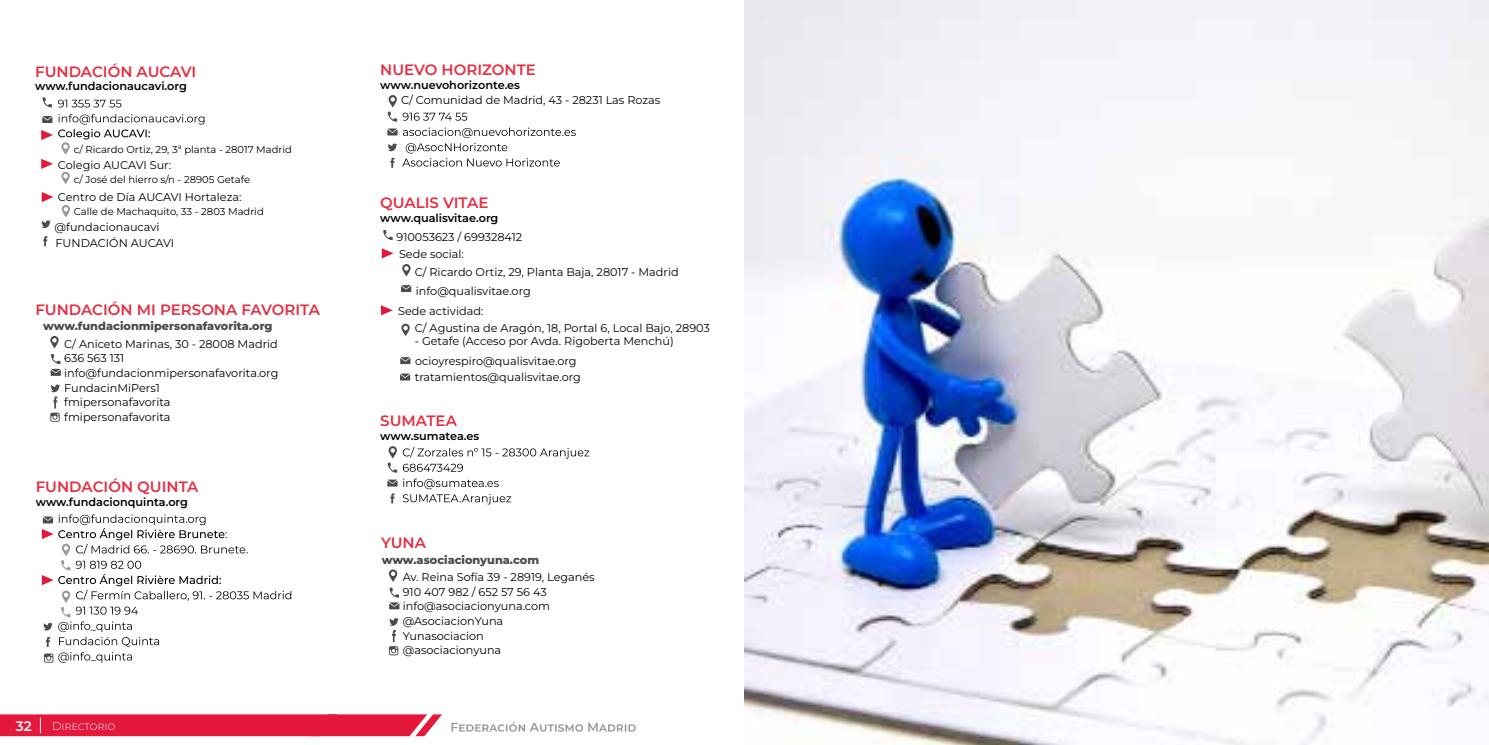
<style>
.page{position:relative;width:1489px;height:745px;background:#fff}
.page>*{position:absolute;margin:0;border:0;box-sizing:border-box;transform-origin:0 0}
.t1{font:600 15px "Montserrat";color:#e53044}
.t2{font:600 15px "Montserrat";color:#e33044}
.t3{font:600 13.75px "Montserrat";color:#f6f6f6}
.t4{font:11.25px/14.6px "Montserrat";color:#000}
.t5{font:600 11.25px "Montserrat";color:#000}
.t6{font:800 11.25px "Montserrat";color:#4b4b4d}
.t7{font:10px "Montserrat";color:#000}
</style>
<div class="page">
<svg style="left:451px;top:721px;width:184px;height:10px"></svg>
<img style="left:744px;top:0;width:744px;height:744px">
<svg style="left:387px;top:127px;width:189px;height:41px"></svg>
<svg style="left:388px;top:95px;width:79px;height:26px"></svg>
<svg style="left:388px;top:446px;width:9px;height:26px"></svg>
<svg style="left:390px;top:493px;width:4px;height:10px"></svg>
<svg style="left:387px;top:479px;width:10px;height:7px"></svg>
<svg style="left:403px;top:478px;width:108px;height:26px"></svg>
<svg style="left:403px;top:446px;width:186px;height:25px"></svg>
<svg style="left:389px;top:569px;width:8px;height:12px"></svg>
<svg style="left:389px;top:587px;width:10px;height:22px"></svg>
<svg style="left:0;top:714px;width:442px;height:21px"></svg>
<svg style="left:402px;top:264px;width:8px;height:12px"></svg>
<svg style="left:383px;top:230px;width:9px;height:10px"></svg>
<svg style="left:401px;top:285px;width:10px;height:7px"></svg>
<svg style="left:382px;top:248px;width:11px;height:10px"></svg>
<svg style="left:401px;top:323px;width:9px;height:13px"></svg>
<svg style="left:400px;top:357px;width:10px;height:7px"></svg>
<svg style="left:381px;top:305px;width:11px;height:10px"></svg>
<svg style="left:400px;top:373px;width:10px;height:7px"></svg>
<svg style="left:389px;top:618px;width:9px;height:37px"></svg>
<svg style="left:43px;top:97px;width:9px;height:10px"></svg>
<svg style="left:43px;top:236px;width:4px;height:10px"></svg>
<svg style="left:41px;top:220px;width:10px;height:8px"></svg>
<svg style="left:41px;top:114px;width:163px;height:70px"></svg>
<svg style="left:58px;top:100px;width:63px;height:7px"></svg>
<svg style="left:42px;top:192px;width:11px;height:10px"></svg>
<svg style="left:62px;top:205px;width:8px;height:12px"></svg>
<svg style="left:42px;top:514px;width:249px;height:148px"></svg>
<svg style="left:50px;top:336px;width:9px;height:12px"></svg>
<svg style="left:51px;top:354px;width:10px;height:21px"></svg>
<svg style="left:50px;top:384px;width:10px;height:37px"></svg>
<h1 class="t1" style="left:35px;top:61px;width:163px">FUNDACIÓN AUCAVI</h1>
<p class="t5" style="left:35px;top:78px;width:153px">www.fundacionaucavi.org</p>
<p class="t7" style="left:74px;top:142px;width:219px">c/ Ricardo Ortiz, 29, 3ª planta - 28017 Madrid</p>
<p class="t4" style="left:58px;top:157px;width:115px">Colegio AUCAVI Sur:</p>
<p class="t4" style="left:58px;top:189px;width:185px">Centro de Día AUCAVI Hortaleza:</p>
<p class="t7" style="left:74px;top:173px;width:178px">c/ José del hierro s/n - 28905 Getafe</p>
<p class="t7" style="left:74px;top:204px;width:191px">Calle de Machaquito, 33 - 2803 Madrid</p>
<p class="t4" style="left:55px;top:219px;width:121px;line-height:15.2px">@fundacionaucavi<br>FUNDACIÓN AUCAVI</p>
<h1 class="t2" style="left:35px;top:299px;width:286px">FUNDACIÓN MI PERSONA FAVORITA</h1>
<p class="t6" style="left:43px;top:318px;width:231px">www.fundacionmipersonafavorita.org</p>
<p class="t4" style="left:64px;top:336px;width:216px">C/ Aniceto Marinas, 30 - 28008 Madrid<br>636 563 131 info@fundacionmipersonafavorita.org<br>FundacinMiPers1<br>fmipersonafavorita fmipersonafavorita</p>
<h1 class="t1" style="left:36px;top:476px;width:164px">FUNDACIÓN QUINTA</h1>
<p class="t5" style="left:36px;top:494px;width:154px">www.fundacionquinta.org</p>
<p class="t3" style="left:16px;top:716px;width:17px">32</p>
<h1 class="t1" style="left:380px;top:59px;width:157px">NUEVO HORIZONTE</h1>
<p class="t5" style="left:380px;top:78px;width:141px">www.nuevohorizonte.es</p>
<p class="t4" style="left:401px;top:92px;width:261px">C/ Comunidad de Madrid, 43 - 28231 Las Rozas</p>
<h1 class="t1" style="left:380px;top:192px;width:110px">QUALIS VITAE</h1>
<p class="t5" style="left:380px;top:210px;width:120px">www.qualisvitae.org</p>
<p class="t4" style="left:396px;top:229px;width:127px">910053623 / 699328412</p>
<p class="t4" style="left:399px;top:246px;width:66px">Sede social:</p>
<p class="t4" style="left:414px;top:264px;width:265px">C/ Ricardo Ortiz, 29, Planta Baja, 28017 - Madrid</p>
<p class="t4" style="left:416px;top:284px;width:116px">info@qualisvitae.org</p>
<p class="t4" style="left:415px;top:320px;width:296px">C/ Agustina de Aragón, 18, Portal 6, Local Bajo, 28903</p>
<p class="t4" style="left:415px;top:333px;width:260px">- Getafe (Acceso por Avda. Rigoberta Menchú)</p>
<p class="t4" style="left:398px;top:303px;width:87px">Sede actividad:</p>
<p class="t4" style="left:415px;top:352px;width:167px;line-height:16.4px">ocioyrespiro@qualisvitae.org tratamientos@qualisvitae.org</p>
<h1 class="t1" style="left:380px;top:410px;width:78px">SUMATEA</h1>
<p class="t5" style="left:380px;top:428px;width:100px">www.sumatea.es</p>
<h1 class="t2" style="left:381px;top:532px;width:46px">YUNA</h1>
<p class="t6" style="left:382px;top:551px;width:159px">www.asociacionyuna.com</p>
<p class="t4" style="left:403px;top:569px;width:193px">Av. Reina Sofía 39 - 28919, Leganés<br>910 407 982 / 652 57 56 43 info@asociacionyuna.com @AsociacionYuna<br>Yunasociacion<br>@asociacionyuna</p>
</div>
